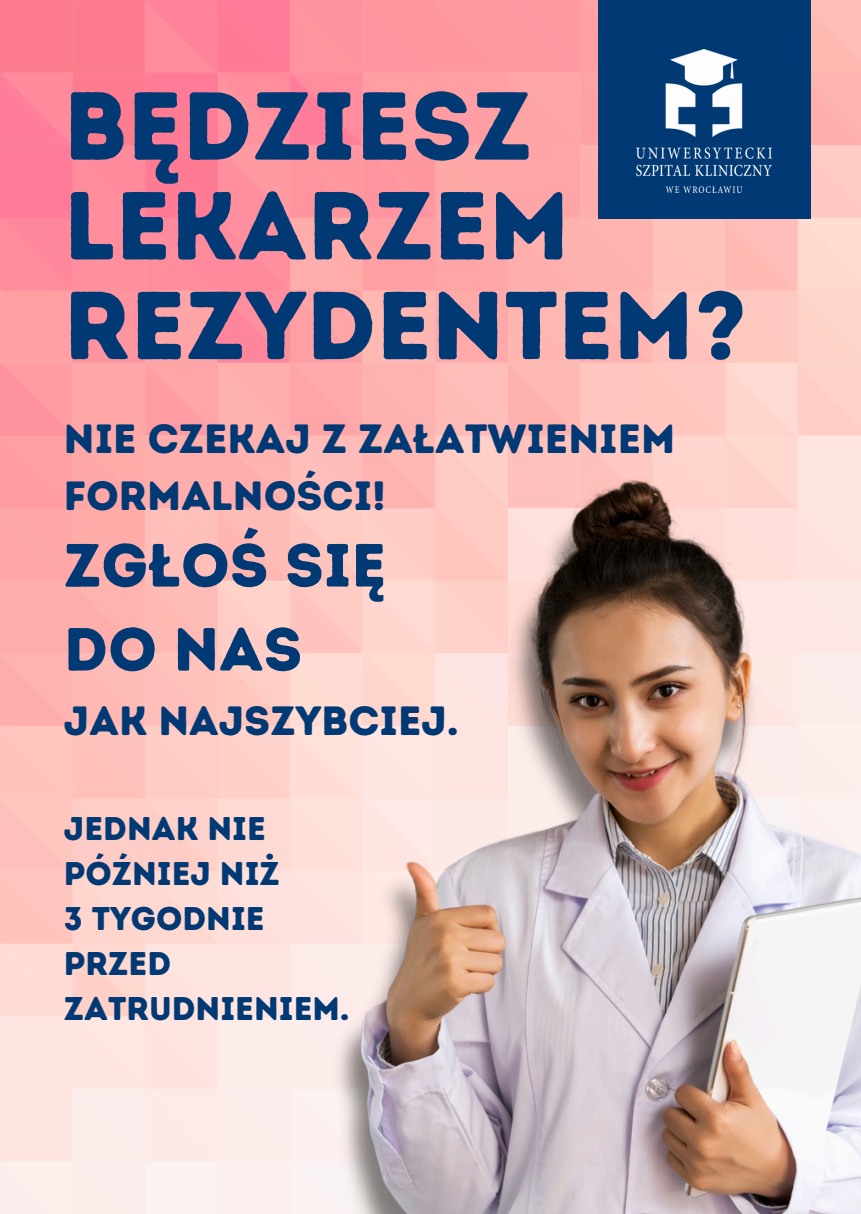
<style>
.page{position:relative;width:861px;height:1214px;background:#fff}
.page>*{position:absolute;margin:0;border:0;box-sizing:border-box;transform-origin:0 0}
.t1{font:96.4px/99.8px "Intro Rust Base";color:#003974}
.t2{font:60.8px/84px "Intro Rust Base";color:#003974}
.t3{font:40.8px/57px "Intro Rust Base";color:#003974}
.t4{font:32.8px "Intro Rust Base";color:#003974}
</style>
<div class="page">
<div style="left:598px;top:0;width:213px;height:219px;background:#003974"></div>
<img style="left:637px;top:50px;width:135px;height:142px">
<img style="left:308px;top:453px;width:553px;height:760px">
<h1 class="t1" style="left:64px;top:76px;width:684px">BĘDZIESZ<br>LEKARZEM<br>REZYDENTEM?</h1>
<h2 class="t3" style="left:64px;top:410px;width:613px">NIE CZEKAJ Z ZAŁATWIENIEM<br>FORMALNOŚCI!</h2>
<h2 class="t2" style="left:64px;top:523px;width:324px">ZGŁOŚ SIĘ<br>DO NAS</h2>
<h2 class="t3" style="left:64px;top:692px;width:396px">JAK NAJSZYBCIEJ.</h2>
<p class="t4" style="left:64px;top:809px;width:203px">JEDNAK NIE</p>
<p class="t4" style="left:64px;top:854px;width:218px">PÓŹNIEJ NIŻ</p>
<p class="t4" style="left:64px;top:899px;width:202px">3 TYGODNIE</p>
<p class="t4" style="left:64px;top:944px;width:109px">PRZED</p>
<p class="t4" style="left:64px;top:989px;width:287px">ZATRUDNIENIEM.</p>
</div>
